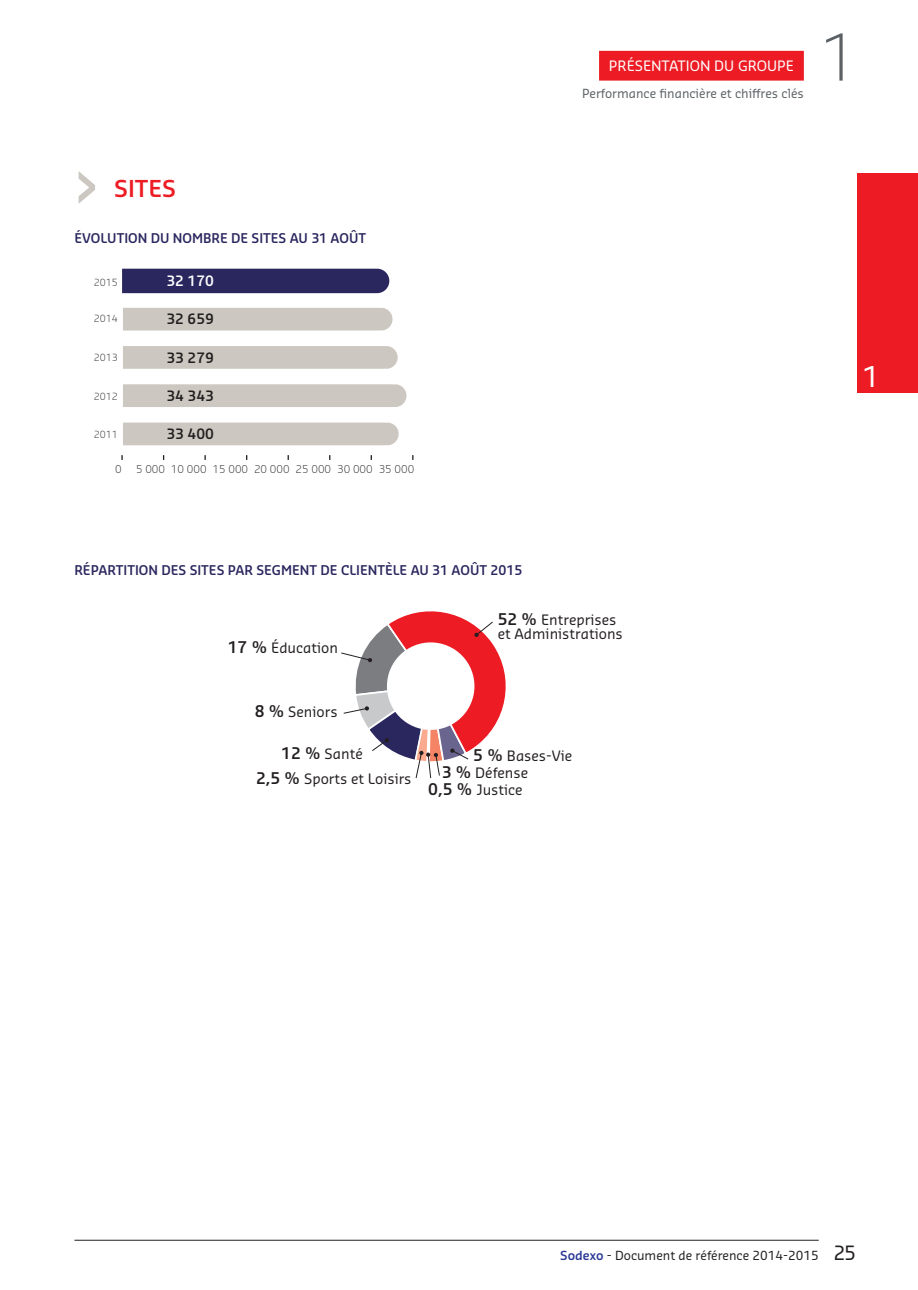
<style>
.page{position:relative;width:918px;height:1290px;background:#fff}
.page>*{position:absolute;margin:0;border:0;box-sizing:border-box;transform-origin:0 0}
.t1{font:75.6px "Sansa Pro";color:#ccc8c1}
.t2{font:300 63px "Sansa Pro";color:#5b6165}
.t3{font:28px "Sansa Pro";color:#fff}
.t4{font:600 22.75px "Sansa Pro";color:#ed1c24}
.t5{font:19.25px "Sansa Pro";color:#231f20}
.t6{font:14px/14px "Sansa Pro";color:#231f20}
.t7{font:14px "Sansa Pro";color:#fff}
.t8{font:600 14px "Sansa Pro";color:#231f20}
.t9{font:600 14px "Sansa Pro";color:#fff}
.t10{font:600 13.12px "Sansa Pro";color:#2a275f}
.t11{font:12.25px "Sansa Pro";color:#5b6165}
.t12{font:12.25px "Sansa Pro";color:#231f20}
.t13{font:300 10.5px "Sansa Pro";color:#231f20}
.t14{font:300 9.62px "Sansa Pro";color:#231f20}
.s1{font-weight:600;font-size:15.75px}
.s2{font-weight:600;color:#293896}
</style>
<div class="page">
<div style="left:599px;top:51px;width:205px;height:30px;background:#ed1c24"></div>
<div style="left:857px;top:174px;width:61px;height:219px;background:#ed1c24"></div>
<svg style="left:123px;top:307px;width:270px;height:24px;background:#cfcbc4"></svg>
<div style="left:123px;top:346px;width:275px;height:23px;background:#ccc8c1"></div>
<div style="left:123px;top:384px;width:284px;height:23px;background:#ccc8c1"></div>
<svg style="left:123px;top:422px;width:276px;height:24px;background:#cfcbc4"></svg>
<svg style="left:122px;top:268px;width:267px;height:26px;background:#383569"></svg>
<svg style="left:341px;top:611px;width:165px;height:168px"></svg>
<hr style="left:74px;top:1240px;width:745px;height:1px;background:#231f20">
<h1 class="t1" style="left:74px;top:135px;width:27px">›</h1>
<h3 class="t4" style="left:114px;top:174px;width:64px">SITES</h3>
<p class="t10" style="left:74px;top:229px;width:293px">ÉVOLUTION DU NOMBRE DE SITES AU 31 AOÛT</p>
<p class="t14" style="left:94px;top:276px;width:26px">2015</p>
<p class="t9" style="left:166px;top:271px;width:49px">32 170</p>
<p class="t14" style="left:94px;top:312px;width:26px">2014</p>
<p class="t8" style="left:166px;top:310px;width:49px">32 659</p>
<p class="t14" style="left:94px;top:351px;width:26px">2013</p>
<p class="t8" style="left:166px;top:349px;width:49px">33 279</p>
<p class="t14" style="left:94px;top:390px;width:26px">2012</p>
<p class="t14" style="left:94px;top:428px;width:26px">2011</p>
<p class="t8" style="left:166px;top:386px;width:49px">34 343</p>
<p class="t8" style="left:166px;top:424px;width:49px">33 400</p>
<p class="t13" style="left:115px;top:462px;width:8px">0</p>
<p class="t13" style="left:136px;top:462px;width:280px">5 000 10 000 15 000 20 000 25 000 30 000 35 000</p>
<p class="t7" style="left:609px;top:57px;width:18px">Présentation</p>
<p class="t7" style="left:714px;top:57px;width:44px">du Groupe</p>
<p class="t11" style="left:582px;top:85px;width:223px">Performance financière et chiffres clés</p>
<h2 class="t2" style="left:819px;top:16px;width:41px">1</h2>
<h3 class="t3" style="left:862px;top:358px;width:19px">1</h3>
<p class="t10" style="left:74px;top:561px;width:449px">RÉPARTITION DES SITES PAR SEGMENT DE CLIENTÈLE AU 31 AOÛT 2015</p>
<p class="t6" style="left:228px;top:640px;width:112px"><span class="s1">17 %</span> Éducation</p>
<p class="t6" style="left:498px;top:612px;width:127px"><span class="s1">52 %</span> Entreprises et Administrations</p>
<p class="t6" style="left:255px;top:704px;width:84px"><span class="s1">8 %</span> Seniors</p>
<p class="t6" style="left:281px;top:746px;width:83px"><span class="s1">12 %</span> Santé</p>
<p class="t6" style="left:256px;top:772px;width:157px"><span class="s1">2,5 %</span> Sports et Loisirs</p>
<p class="t6" style="left:473px;top:748px;width:100px"><span class="s1">5 %</span> Bases-Vie</p>
<p class="t6" style="left:442px;top:765px;width:88px"><span class="s1">3 %</span> Défense</p>
<p class="t6" style="left:428px;top:783px;width:96px"><span class="s1">0,5 %</span> Justice</p>
<p class="t12" style="left:560px;top:1247px;width:260px"><span class="s2">Sodexo</span> - Document de référence 2014-2015</p>
<h3 class="t5" style="left:833px;top:1240px;width:24px">25</h3>
</div>
